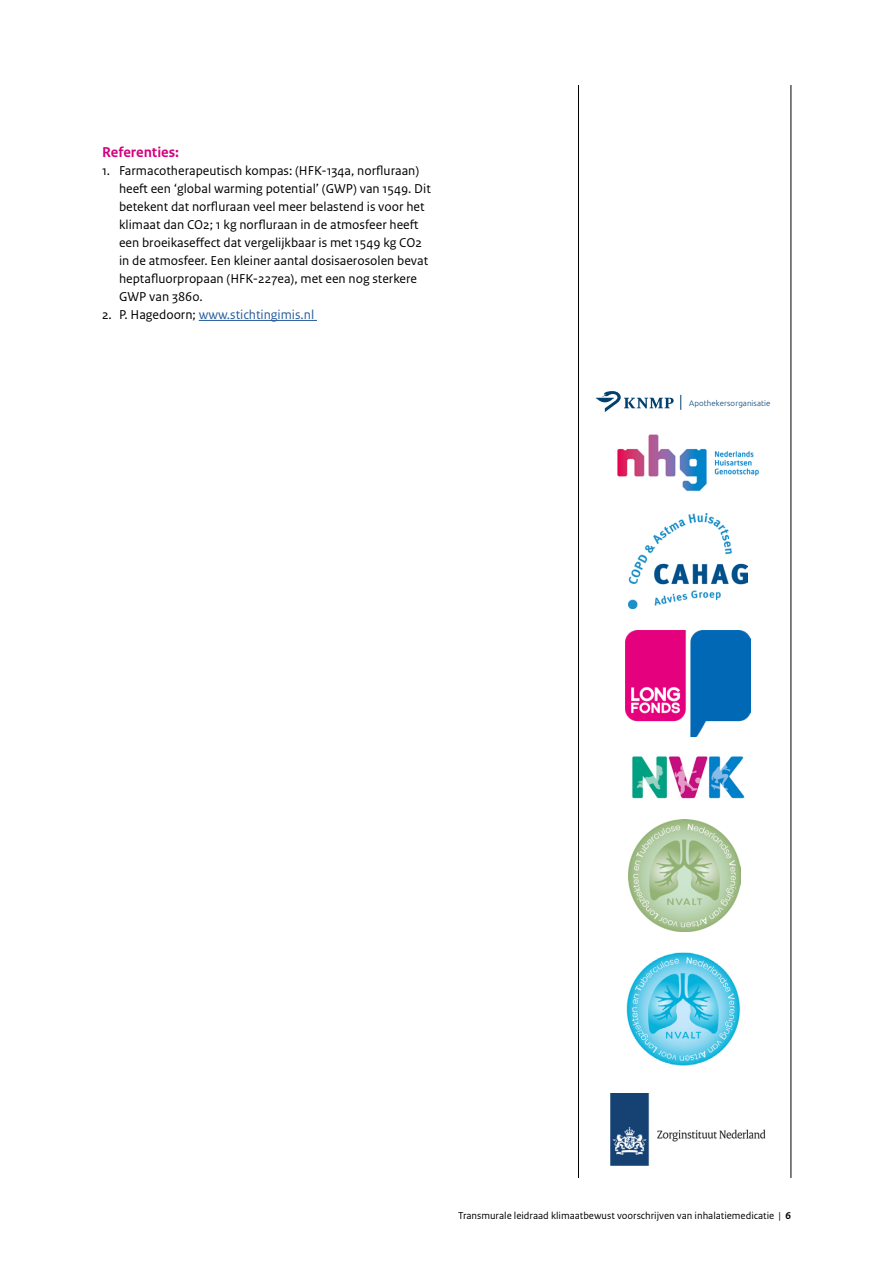
<style>
.page{position:relative;width:893px;height:1263px;background:#fff}
.page>*{position:absolute;margin:0;border:0;box-sizing:border-box;transform-origin:0 0}
.Tussenkop{font:700 15px "Rijksoverheid Sans Text";color:#d4007f}
.t1{font:13.5px/18px "Rijksoverheid Sans Text";color:#000}
.t2{font:13.5px "Rijksoverheid Sans Text";color:#275b9b}
.t3{font:10.5px "Rijksoverheid Sans Text";color:#000}
.t4{font:300 7.95px "Ubuntu";letter-spacing:.005em;color:#004170}
.s1{color:#000}
.s2{font-weight:700}
</style>
<div class="page">
<img style="left:628px;top:819px;width:112px;height:112px">
<hr style="left:199px;top:320px;width:118px;height:1px;background:#275b9b">
<img style="left:628px;top:513px;width:119px;height:96px">
<img style="left:626px;top:631px;width:124px;height:106px">
<img style="left:610px;top:1093px;width:156px;height:73px">
<hr style="left:578px;top:85px;width:1px;height:1093px;background:#000">
<hr style="left:791px;top:85px;width:1px;height:1093px;background:#000">
<img style="left:617px;top:434px;width:142px;height:57px">
<svg style="left:596px;top:391px;width:78px;height:21px"></svg>
<svg style="left:680px;top:395px;width:1px;height:15px"></svg>
<img style="left:626px;top:952px;width:115px;height:114px">
<img style="left:632px;top:756px;width:113px;height:43px">
<p class="Tussenkop" style="left:102px;top:144px;width:79px">Referenties:</p>
<p class="t1" style="left:119px;top:162px;width:313px;text-indent:-17px">1. Farmacotherapeutisch kompas: (HFK-134a, norfluraan) heeft een ‘global warming potential’ (GWP) van 1549. Dit betekent dat norfluraan veel meer belastend is voor het klimaat dan CO2; 1 kg norfluraan in de atmosfeer heeft een broeikaseffect dat vergelijkbaar is met 1549 kg CO2 in de atmosfeer. Een kleiner aantal dosisaerosolen bevat heptafluorpropaan (HFK-227ea), met een nog sterkere GWP van 3860.</p>
<p class="t2" style="left:102px;top:307px;width:214px"><span class="s1">2. P. Hagedoorn;</span> www.stichtingimis.nl</p>
<p class="t4" style="left:689px;top:398px;width:83px">Apothekersorganisatie</p>
<p class="t3" style="left:458px;top:1210px;width:334px">Transmurale leidraad klimaatbewust voorschrijven van inhalatiemedicatie | <span class="s2">6</span></p>
</div>
